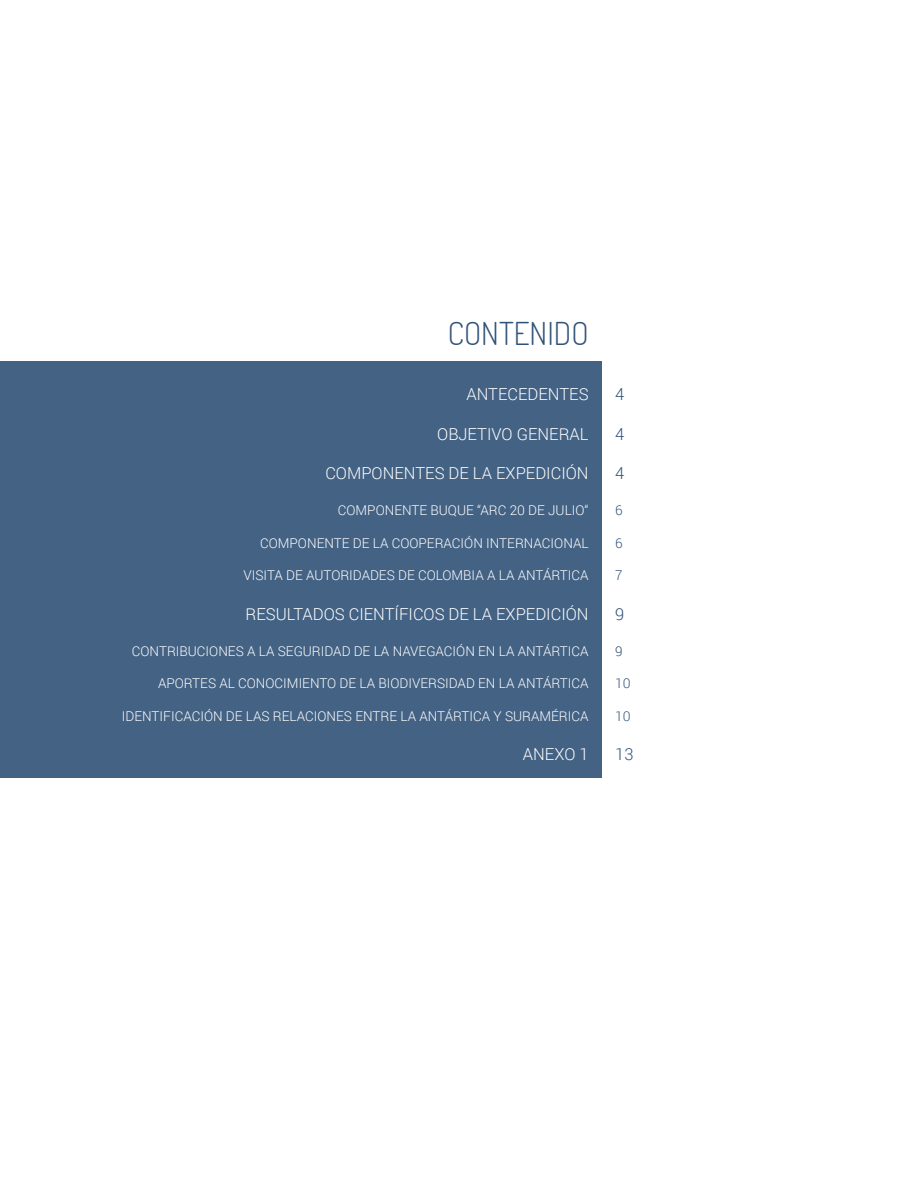
<style>
.page{position:relative;width:918px;height:1188px;background:#fff}
.page>*{position:absolute;margin:0;border:0;box-sizing:border-box;transform-origin:0 0}
.t1{font:300 31.5px "Dosis";color:#315378}
.t2{font:300 16.5px "Roboto";color:#fff}
.t3{font:300 16.5px "Roboto";color:#315378}
.t4{font:300 13.5px "Roboto";color:#fff}
.t5{font:300 13.5px "Roboto";color:#315378}
</style>
<div class="page">
<div style="left:0;top:361px;width:602px;height:417px;background:#436284"></div>
<h1 class="t1" style="left:448px;top:313px;width:142px">CONTENIDO</h1>
<p class="t2" style="left:466px;top:383px;width:124px">ANTECEDENTES</p>
<p class="t2" style="left:437px;top:422px;width:153px">OBJETIVO GENERAL</p>
<p class="t2" style="left:325px;top:462px;width:265px">COMPONENTES DE LA EXPEDICIÓN</p>
<p class="t4" style="left:338px;top:501px;width:252px">COMPONENTE BUQUE “ARC 20 DE JULIO“</p>
<p class="t4" style="left:260px;top:534px;width:330px">COMPONENTE DE LA COOPERACIÓN INTERNACIONAL</p>
<p class="t4" style="left:243px;top:566px;width:347px">VISITA DE AUTORIDADES DE COLOMBIA A LA ANTÁRTICA</p>
<p class="t2" style="left:246px;top:602px;width:345px">RESULTADOS CIENTÍFICOS DE LA EXPEDICIÓN</p>
<p class="t4" style="left:132px;top:642px;width:458px">CONTRIBUCIONES A LA SEGURIDAD DE LA NAVEGACIÓN EN LA ANTÁRTICA</p>
<p class="t4" style="left:158px;top:674px;width:432px">APORTES AL CONOCIMIENTO DE LA BIODIVERSIDAD EN LA ANTÁRTICA</p>
<p class="t4" style="left:122px;top:706px;width:468px">IDENTIFICACIÓN DE LAS RELACIONES ENTRE LA ANTÁRTICA Y SURAMÉRICA</p>
<p class="t2" style="left:523px;top:743px;width:67px">ANEXO 1</p>
<p class="t3" style="left:615px;top:383px;width:11px">4</p>
<p class="t3" style="left:615px;top:422px;width:11px">4</p>
<p class="t3" style="left:615px;top:462px;width:11px">4</p>
<p class="t5" style="left:615px;top:501px;width:9px">6</p>
<p class="t5" style="left:615px;top:534px;width:9px">6</p>
<p class="t5" style="left:615px;top:566px;width:9px">7</p>
<p class="t3" style="left:615px;top:602px;width:11px">9</p>
<p class="t5" style="left:615px;top:642px;width:9px">9</p>
<p class="t5" style="left:615px;top:674px;width:17px">10</p>
<p class="t5" style="left:615px;top:706px;width:17px">10</p>
<p class="t3" style="left:615px;top:743px;width:20px">13</p>
</div>
